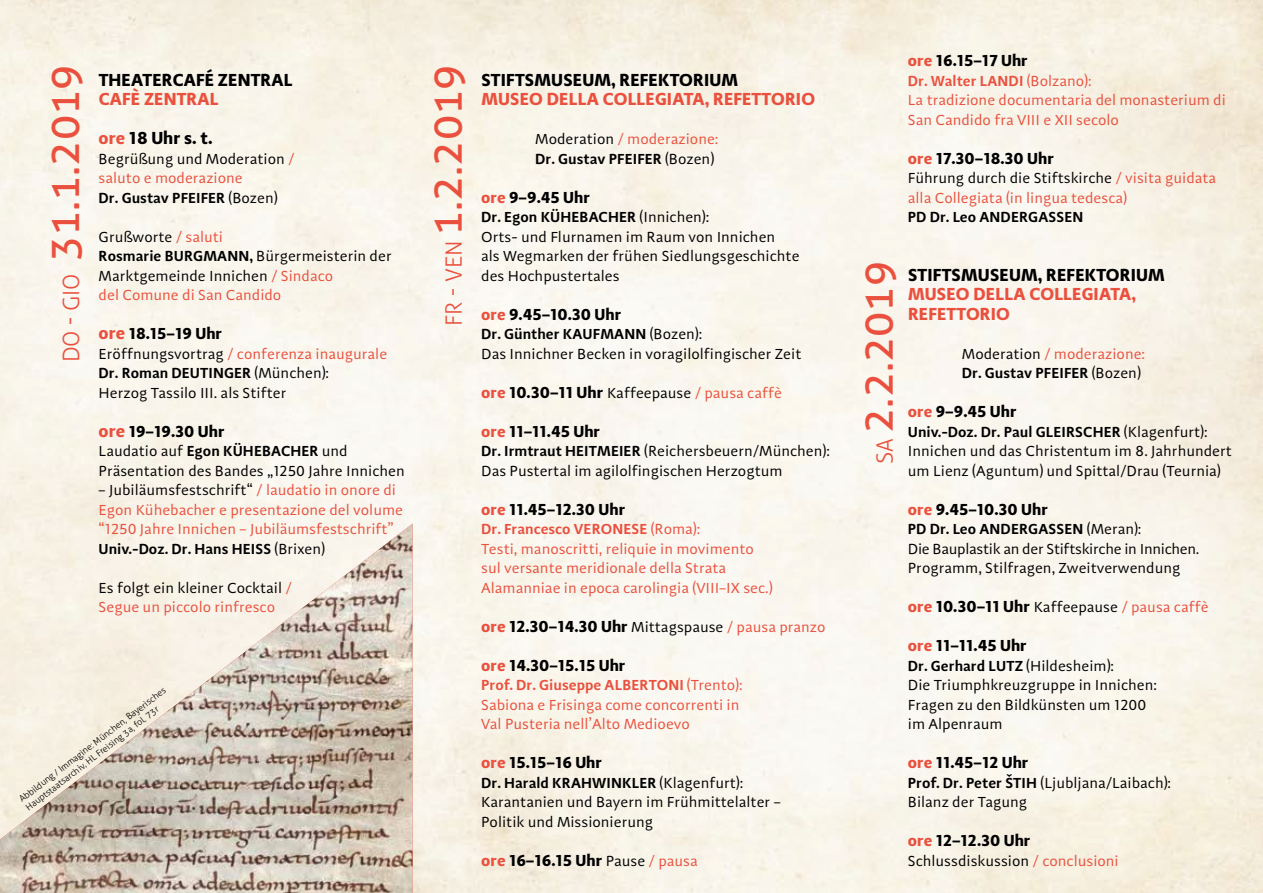
<style>
.page{position:relative;width:1263px;height:893px;background:#fff}
.page>*{position:absolute;margin:0;border:0;box-sizing:border-box;transform-origin:0 0}
.t1{font:42px "Aller";color:#ea503d}
.t2{font:700 18px/39px "Adagio Sans";letter-spacing:.01em;color:#ea503d}
.t3{font:700 18px "Adagio Sans";letter-spacing:.01em;color:#000}
.t4{font:700 16.5px "Adagio Sans";color:#000}
.t5{font:15px/19.5px "Adagio Sans";color:#000}
.t6{font:15px/19.5px "Adagio Sans";color:#ea503d}
.t7{font:15px/19.5px "Adagio Sans";letter-spacing:-.02em;color:#000}
.t8{font:600 15px "Adagio Sans";letter-spacing:.01em;color:#000}
.t9{font:300 9px/10.6px "Aller";color:#000}
.s1{font-weight:300;font-size:22.5px}
.s2{color:#000}
.s3{color:#ea503d}
.s4{font-weight:600}
.s5{font-size:18px;color:#ea503d}
.s6{font-weight:600;color:#000}
.s7{font-weight:400;font-size:15px}
.s8{font-weight:400;font-size:15px;color:#ea503d}
</style>
<div class="page">
<img style="left:0;top:0;width:1263px;height:893px">
<img style="left:0;top:524px;width:412px;height:369px">
<h1 class="t1" style="left:39px;top:362px;width:299px;rotate:-90deg"><span class="s1">DO - GIO</span> 31.1.2019</h1>
<h1 class="t1" style="left:421px;top:326px;width:263px;rotate:-90deg"><span class="s1">FR - VEN</span> 1.2.2019</h1>
<p class="t3" style="left:99px;top:68px;width:195px">THEATERCAFÉ ZENTRAL</p>
<p class="t2" style="left:99px;top:80px;width:122px">CAFÈ ZENTRAL ore <span class="s2">18 Uhr s. t.</span></p>
<p class="t5" style="left:99px;top:149px;width:197px">Begrüßung und Moderation <span class="s3">/ saluto e moderazione<br></span><span class="s4">Dr. Gustav PFEIFER</span> (Bozen)</p>
<p class="t5" style="left:99px;top:227px;width:295px">Grußworte <span class="s3">/ saluti<br></span><span class="s4">Rosmarie BURGMANN,</span> Bürgermeisterin der<br>Marktgemeinde Innichen <span class="s3">/ Sindaco<br>del Comune di San Candido</span></p>
<p class="t4" style="left:99px;top:323px;width:125px"><span class="s5">ore</span> 18.15–19 Uhr</p>
<p class="t5" style="left:99px;top:344px;width:290px">Eröffnungsvortrag <span class="s3">/ conferenza inaugurale<br></span><span class="s4">Dr. Roman DEUTINGER</span> (München):<br>Herzog Tassilo III. als Stifter</p>
<p class="t4" style="left:99px;top:420px;width:127px"><span class="s5">ore</span> 19–19.30 Uhr</p>
<p class="t5" style="left:99px;top:442px;width:308px">Laudatio auf <span class="s4">Egon KÜHEBACHER</span> und<br>Präsentation des Bandes „1250 Jahre Innichen</p>
<p class="t6" style="left:99px;top:481px;width:306px"><span class="s2">– Jubiläumsfestschrift“</span> / laudatio in onore di Egon Kühebacher e presentazione del volume “1250 Jahre Innichen – Jubiläumsfestschrift” <span class="s6">Univ.-Doz. Dr. Hans HEISS</span> <span class="s2">(Brixen)</span></p>
<p class="t5" style="left:99px;top:578px;width:195px">Es folgt ein kleiner Cocktail <span class="s3">/<br>Segue un piccolo rinfresco</span></p>
<p class="t9" style="left:17px;top:796px;width:184px;rotate:-38deg">Abbildung / Immagine: München, Bayerisches<br>Hauptstaatsarchiv, HL Freising 3a, fol. 73r</p>
<p class="t3" style="left:481px;top:68px;width:258px">STIFTSMUSEUM, REFEKTORIUM</p>
<p class="t2" style="left:481px;top:80px;width:335px">MUSEO DELLA COLLEGIATA, REFETTORIO</p>
<p class="t5" style="left:535px;top:130px;width:185px">Moderation <span class="s3">/ moderazione:<br></span><span class="s4">Dr. Gustav PFEIFER</span> (Bozen)</p>
<p class="t4" style="left:481px;top:186px;width:110px"><span class="s3">ore</span> 9–9.45 Uhr</p>
<p class="t5" style="left:481px;top:208px;width:320px"><span class="s4">Dr. Egon KÜHEBACHER</span> (Innichen):<br>Orts- und Flurnamen im Raum von Innichen<br>als Wegmarken der frühen Siedlungsgeschichte des Hochpustertales</p>
<p class="t4" style="left:481px;top:303px;width:142px"><span class="s3">ore</span> 9.45–10.30 Uhr</p>
<p class="t5" style="left:481px;top:325px;width:322px"><span class="s4">Dr. Günther KAUFMANN</span> (Bozen):<br>Das Innichner Becken in voragilolfingischer Zeit</p>
<p class="t4" style="left:481px;top:381px;width:302px"><span class="s3">ore</span> 10.30–11 Uhr <span class="s7">Kaffeepause</span> <span class="s8">/ pausa caffè</span></p>
<p class="t4" style="left:481px;top:420px;width:120px"><span class="s3">ore</span> 11–11.45 Uhr</p>
<p class="t5" style="left:481px;top:442px;width:350px"><span class="s4">Dr. Irmtraut HEITMEIER</span> (Reichersbeuern/München):<br>Das Pustertal im agilolfingischen Herzogtum</p>
<p class="t4" style="left:481px;top:498px;width:145px"><span class="s3">ore</span> 11.45–12.30 Uhr</p>
<p class="t6" style="left:481px;top:520px;width:293px"><span class="s4">Dr. Francesco VERONESE</span> (Roma):<br>Testi, manoscritti, reliquie in movimento sul versante meridionale della Strata Alamanniae in epoca carolingia (VIII–IX sec.)</p>
<p class="t4" style="left:481px;top:615px;width:346px"><span class="s3">ore</span> 12.30–14.30 Uhr <span class="s7">Mittagspause</span> <span class="s8">/ pausa pranzo</span></p>
<p class="t4" style="left:481px;top:654px;width:146px"><span class="s3">ore</span> 14.30–15.15 Uhr</p>
<p class="t6" style="left:481px;top:676px;width:263px"><span class="s4">Prof. Dr. Giuseppe ALBERTONI</span> (Trento):<br>Sabiona e Frisinga come concorrenti in<br>Val Pusteria nell’Alto Medioevo</p>
<p class="t4" style="left:481px;top:752px;width:122px"><span class="s3">ore</span> 15.15–16 Uhr</p>
<p class="t5" style="left:481px;top:773px;width:301px"><span class="s4">Dr. Harald KRAHWINKLER</span> (Klagenfurt):<br>Karantanien und Bayern im Frühmittelalter –<br>Politik und Missionierung</p>
<p class="t4" style="left:481px;top:849px;width:218px"><span class="s3">ore</span> 16–16.15 Uhr <span class="s7">Pause</span> <span class="s8">/ pausa</span></p>
<p class="t4" style="left:908px;top:50px;width:121px"><span class="s3">ore</span> 16.15–17 Uhr</p>
<p class="t6" style="left:908px;top:71px;width:319px"><span class="s4">Dr. Walter LANDI</span> (Bolzano):<br>La tradizione documentaria del monasterium di<br>San Candido fra VIII e XII secolo</p>
<p class="t4" style="left:908px;top:147px;width:148px"><span class="s3">ore</span> 17.30–18.30 Uhr</p>
<p class="t6" style="left:908px;top:169px;width:310px"><span class="s2">Führung durch die Stiftskirche</span> / visita guidata alla Collegiata (in lingua tedesca)</p>
<p class="t8" style="left:908px;top:207px;width:177px">PD Dr. Leo ANDERGASSEN</p>
<h1 class="t1" style="left:852px;top:464px;width:204px;rotate:-90deg"><span class="s1">SA</span> 2.2.2019</h1>
<p class="t3" style="left:908px;top:263px;width:258px">STIFTSMUSEUM, REFEKTORIUM</p>
<p class="t2" style="left:908px;top:285px;width:229px;line-height:19.5px">MUSEO DELLA COLLEGIATA,<br>REFETTORIO</p>
<p class="t5" style="left:962px;top:344px;width:185px">Moderation <span class="s3">/ moderazione:<br></span><span class="s4">Dr. Gustav PFEIFER</span> (Bozen)</p>
<p class="t4" style="left:908px;top:401px;width:110px"><span class="s3">ore</span> 9–9.45 Uhr</p>
<p class="t5" style="left:908px;top:422px;width:325px"><span class="s4">Univ.-Doz. Dr. Paul GLEIRSCHER</span> (Klagenfurt):<br>Innichen und das Christentum im 8. Jahrhundert um Lienz (Aguntum) und Spittal/Drau (Teurnia)</p>
<p class="t4" style="left:908px;top:498px;width:142px"><span class="s3">ore</span> 9.45–10.30 Uhr</p>
<p class="t7" style="left:908px;top:520px;width:293px"><span class="s4">PD Dr. Leo ANDERGASSEN</span> (Meran):<br>Die Bauplastik an der Stiftskirche in Innichen.<br>Programm, Stilfragen, Zweitverwendung</p>
<p class="t4" style="left:908px;top:596px;width:302px"><span class="s3">ore</span> 10.30–11 Uhr <span class="s7">Kaffeepause</span> <span class="s8">/ pausa caffè</span></p>
<p class="t4" style="left:908px;top:635px;width:120px"><span class="s3">ore</span> 11–11.45 Uhr</p>
<p class="t5" style="left:908px;top:656px;width:251px"><span class="s4">Dr. Gerhard LUTZ</span> (Hildesheim):<br>Die Triumphkreuzgruppe in Innichen:<br>Fragen zu den Bildkünsten um 1200 im Alpenraum</p>
<p class="t4" style="left:908px;top:752px;width:122px"><span class="s3">ore</span> 11.45–12 Uhr</p>
<p class="t5" style="left:908px;top:773px;width:265px"><span class="s4">Prof. Dr. Peter ŠTIH</span> (Ljubljana/Laibach):<br>Bilanz der Tagung</p>
<p class="t4" style="left:908px;top:830px;width:124px"><span class="s3">ore</span> 12–12.30 Uhr</p>
<p class="t5" style="left:908px;top:851px;width:212px">Schlussdiskussion <span class="s3">/ conclusioni</span></p>
</div>
